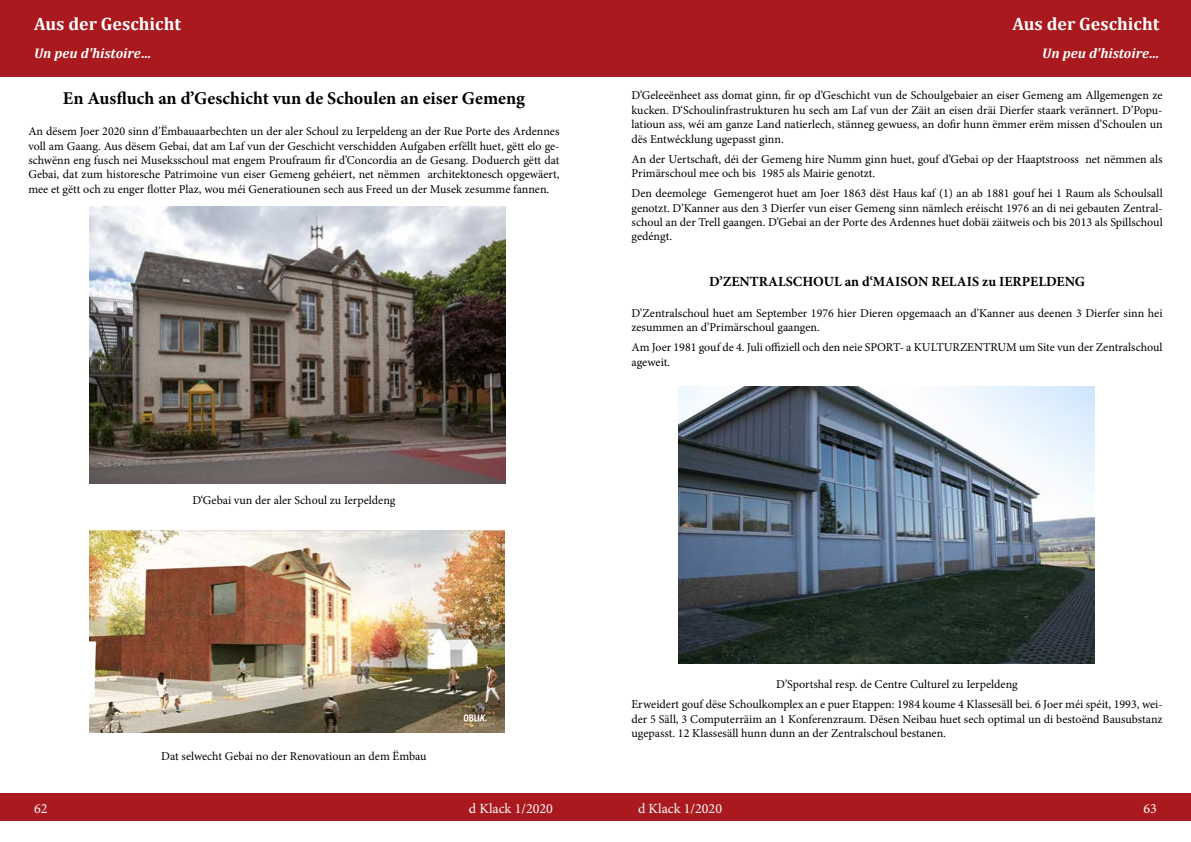
<style>
.page{position:relative;width:1191px;height:842px;background:#fff}
.page>*{position:absolute;margin:0;border:0;box-sizing:border-box;transform-origin:0 0}
.t1{font:700 18px "Minion Pro";color:#000}
.t2{font:700 18px "Cambria";color:#fff}
.t3{font:700 14px "Minion Pro";color:#000}
.t4{font:italic 700 14px "Cambria";color:#fff}
.t5{font:14px "Minion Pro";color:#fff}
.t6{font:12px/14.4px "Minion Pro";color:#000}
</style>
<div class="page">
<div style="left:0;top:794px;width:291px;height:27px;background:#a9191e"></div>
<div style="left:900px;top:794px;width:291px;height:27px;background:#a9191e"></div>
<div style="left:595px;top:794px;width:305px;height:27px;background:#a9191e"></div>
<div style="left:291px;top:794px;width:304px;height:27px;background:#a9191e"></div>
<div style="left:0;top:0;width:595px;height:77px;background:#a9191e"></div>
<div style="left:595px;top:0;width:596px;height:77px;background:#a9191e"></div>
<img style="left:679px;top:386px;width:415px;height:278px">
<img style="left:89px;top:530px;width:416px;height:203px">
<img style="left:89px;top:207px;width:416px;height:277px">
<h1 class="t2" style="left:34px;top:11px;width:148px">Aus der Geschicht</h1>
<p class="t4" style="left:34px;top:43px;width:119px">Un peu d'histoire…</p>
<h1 class="t1" style="left:63px;top:85px;width:463px">En Ausfluch an d’Geschicht vun de Schoulen an eiser Gemeng</h1>
<p class="t6" style="left:28px;top:124px;width:533px;text-align:justify">An dësem Joer 2020 sinn d’Ëmbauaarbechten un der aler Schoul zu Ierpeldeng an der Rue Porte des Ardennes voll am Gaang. Aus dësem Gebai, dat am Laf vun der Geschicht verschidden Aufgaben erfëllt huet, gëtt elo ge&shy;schwënn eng fusch nei Museksschoul mat engem Proufraum fir d’Concordia an de Gesang. Doduerch gëtt dat Gebai, dat zum historesche Patrimoine vun eiser Gemeng gehéiert, net nëmmen architektonesch opgewäert, mee et gëtt och zu enger flotter Plaz, wou méi Generatiounen sech aus Freed un der Musek zesumme fannen.</p>
<p class="t6" style="left:192px;top:493px;width:205px">D‘Gebai vun der aler Schoul zu Ierpeldeng</p>
<p class="t6" style="left:161px;top:749px;width:267px">Dat selwecht Gebai no der Renovatioun an dem Ëmbau</p>
<h1 class="t2" style="left:1012px;top:11px;width:148px">Aus der Geschicht</h1>
<p class="t4" style="left:1042px;top:43px;width:119px">Un peu d'histoire…</p>
<p class="t6" style="left:631px;top:88px;width:532px;text-align:justify">D’Geleeënheet ass domat ginn, fir op d’Geschicht vun de Schoulgebaier an eiser Gemeng am Allgemengen ze kucken. D‘Schoulinfrastrukturen hu sech am Laf vun der Zäit an eisen dräi Dierfer staark verännert. D’Popu&shy;latioun ass, wéi am ganze Land natierlech, stänneg gewuess, an dofir hunn ëmmer erëm missen d’Schoulen un dës Entwécklung ugepasst ginn.</p>
<p class="t6" style="left:631px;top:152px;width:532px">An der Uertschaft, déi der Gemeng hire Numm ginn huet, gouf d’Gebai op der Haaptstrooss net nëmmen als<br>Primärschoul mee och bis 1985 als Mairie genotzt.</p>
<p class="t6" style="left:631px;top:186px;width:533px;text-align:justify">Den deemolege Gemengerot huet am Joer 1863 dëst Haus kaf (1) an ab 1881 gouf hei 1 Raum als Schoulsall genotzt. D’Kanner aus den 3 Dierfer vun eiser Gemeng sinn nämlech eréischt 1976 an di nei gebauten Zentral&shy;schoul an der Trell gaangen. D’Gebai an der Porte des Ardennes huet dobäi zäitweis och bis 2013 als Spillschoul gedéngt.</p>
<p class="t3" style="left:709px;top:271px;width:377px">D’ZENTRALSCHOUL an d‘MAISON RELAIS zu IERPELDENG</p>
<p class="t6" style="left:631px;top:306px;width:532px">D’Zentralschoul huet am September 1976 hier Dieren opgemaach an d’Kanner aus deenen 3 Dierfer sinn hei zesummen an d’Primärschoul gaangen.</p>
<p class="t6" style="left:631px;top:340px;width:532px">Am Joer 1981 gouf de 4. Juli offiziell och den neie SPORT- a KULTURZENTRUM um Site vun der Zentralschoul ageweit.</p>
<p class="t6" style="left:631px;top:674px;width:533px;line-height:20.1px;text-align:center">D’Sportshal resp. de Centre Culturel zu Ierpeldeng<br>Erweidert gouf dëse Schoulkomplex an e puer Etappen: 1984 koume 4 Klassesäll bei. 6 Joer méi spéit, 1993, wei-</p>
<p class="t6" style="left:631px;top:712px;width:532px">der 5 Säll, 3 Computerräim an 1 Konferenzraum. Dësen Neibau huet sech optimal un di bestoënd Bausubstanz ugepasst. 12 Klassesäll hunn dunn an der Zentralschoul bestanen.</p>
<p class="t5" style="left:34px;top:799px;width:15px">62</p>
<p class="t5" style="left:469px;top:799px;width:86px">d Klack 1/2020</p>
<p class="t5" style="left:638px;top:799px;width:86px">d Klack 1/2020</p>
<p class="t5" style="left:1143px;top:799px;width:15px">63</p>
</div>
